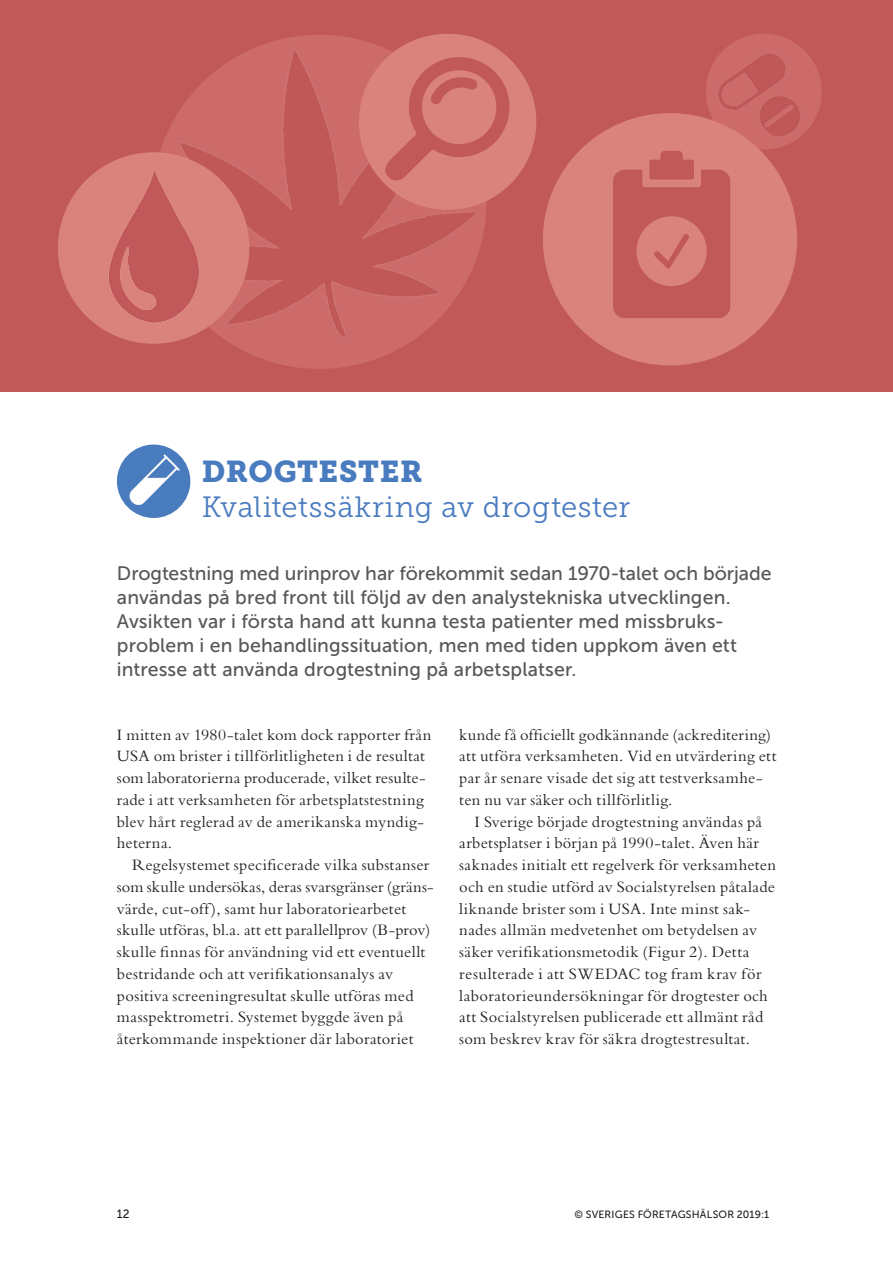
<style>
.page{position:relative;width:893px;height:1263px;background:#fff}
.page>*{position:absolute;margin:0;border:0;box-sizing:border-box;transform-origin:0 0}
.Styckeformat_6{font:30px "Museo Slab 900";letter-spacing:.02em;color:#497bbf}
.Styckeformat_7{font:29.25px "Museo Slab 300";letter-spacing:.025em;color:#497bbf}
.ingress{font:19.5px/24px "Museo Sans 500";letter-spacing:.005em;color:#575757}
.UNDERRUBRIK_3{font:16.5px/21.8px "Bembo";letter-spacing:.02em;color:#231f20}
.t1{font:12px "Museo Sans 500";color:#231f20}
.t2{font:10.5px "Museo Sans 500";letter-spacing:.02em;color:#231f20}
</style>
<div class="page">
<div style="left:0;top:0;width:893px;height:392px;background:#c15959"></div>
<div style="left:117px;top:444px;width:73px;height:74px;background:#497bbf;border-radius:50%"></div>
<img style="left:94px;top:33px;width:461px;height:336px">
<div style="left:58px;top:152px;width:191px;height:192px;background:#da837d;border-radius:50%"></div>
<img style="left:108px;top:171px;width:91px;height:152px">
<img style="left:123px;top:444px;width:63px;height:67px">
<div style="left:359px;top:34px;width:177px;height:176px;background:#da837d;border-radius:50%"></div>
<svg style="left:384px;top:52px;width:130px;height:130px"></svg>
<div style="left:543px;top:113px;width:254px;height:252px;background:#da837d;border-radius:50%"></div>
<svg style="left:613px;top:34px;width:209px;height:284px"></svg>
<p class="Styckeformat_6" style="left:202px;top:454px;width:222px">DROGTESTER</p>
<p class="Styckeformat_7" style="left:202px;top:490px;width:430px">Kvalitetssäkring av drogtester</p>
<p class="ingress" style="left:117px;top:561px;width:656px">Drogtestning med urinprov har förekommit sedan 1970-talet och började användas på bred front till följd av den analystekniska utvecklingen.<br>Avsikten var i första hand att kunna testa patienter med missbruks&shy;problem i en behandlingssituation, men med tiden uppkom även ett intresse att använda drogtestning på arbetsplatser.</p>
<p class="UNDERRUBRIK_3" style="left:117px;top:723px;width:316px">I mitten av 1980-talet kom dock rapporter från USA om brister i tillförlitligheten i de resultat som laboratorierna producerade, vilket resulte&shy;rade i att verksamheten för arbetsplatstestning blev hårt reglerad av de amerikanska myndig&shy;heterna.</p>
<p class="UNDERRUBRIK_3" style="left:117px;top:854px;width:318px;text-align:right">Regelsystemet specificerade vilka substanser som skulle undersökas, deras svarsgränser (gräns-</p>
<p class="UNDERRUBRIK_3" style="left:117px;top:897px;width:315px">värde, cut-off), samt hur laboratoriearbetet skulle utföras, bl.a. att ett parallellprov (B-prov) skulle finnas för användning vid ett eventuellt bestridande och att verifikationsanalys av positiva screeningresultat skulle utföras med masspektrometri. Systemet byggde även på återkommande inspektioner där laboratoriet</p>
<p class="UNDERRUBRIK_3" style="left:459px;top:723px;width:319px">kunde få officiellt godkännande (ackreditering) att utföra verksamheten. Vid en utvärdering ett par år senare visade det sig att testverksamhe&shy;ten nu var säker och tillförlitlig.</p>
<p class="UNDERRUBRIK_3" style="left:459px;top:810px;width:318px;text-indent:15px">I Sverige började drogtestning användas på arbetsplatser i början på 1990-talet. Även här saknades initialt ett regelverk för verksamheten och en studie utförd av Socialstyrelsen påtalade liknande brister som i USA. Inte minst sak&shy;nades allmän medvetenhet om betydelsen av säker verifikationsmetodik (Figur 2). Detta resulterade i att SWEDAC tog fram krav för laboratorieundersökningar för drogtester och att Socialstyrelsen publicerade ett allmänt råd som beskrev krav för säkra drogtestresultat.</p>
<p class="t1" style="left:117px;top:1207px;width:14px">12</p>
<p class="t2" style="left:574px;top:1209px;width:196px">© SVERIGES FÖRETAGSHÄLSOR 2019:1</p>
</div>
